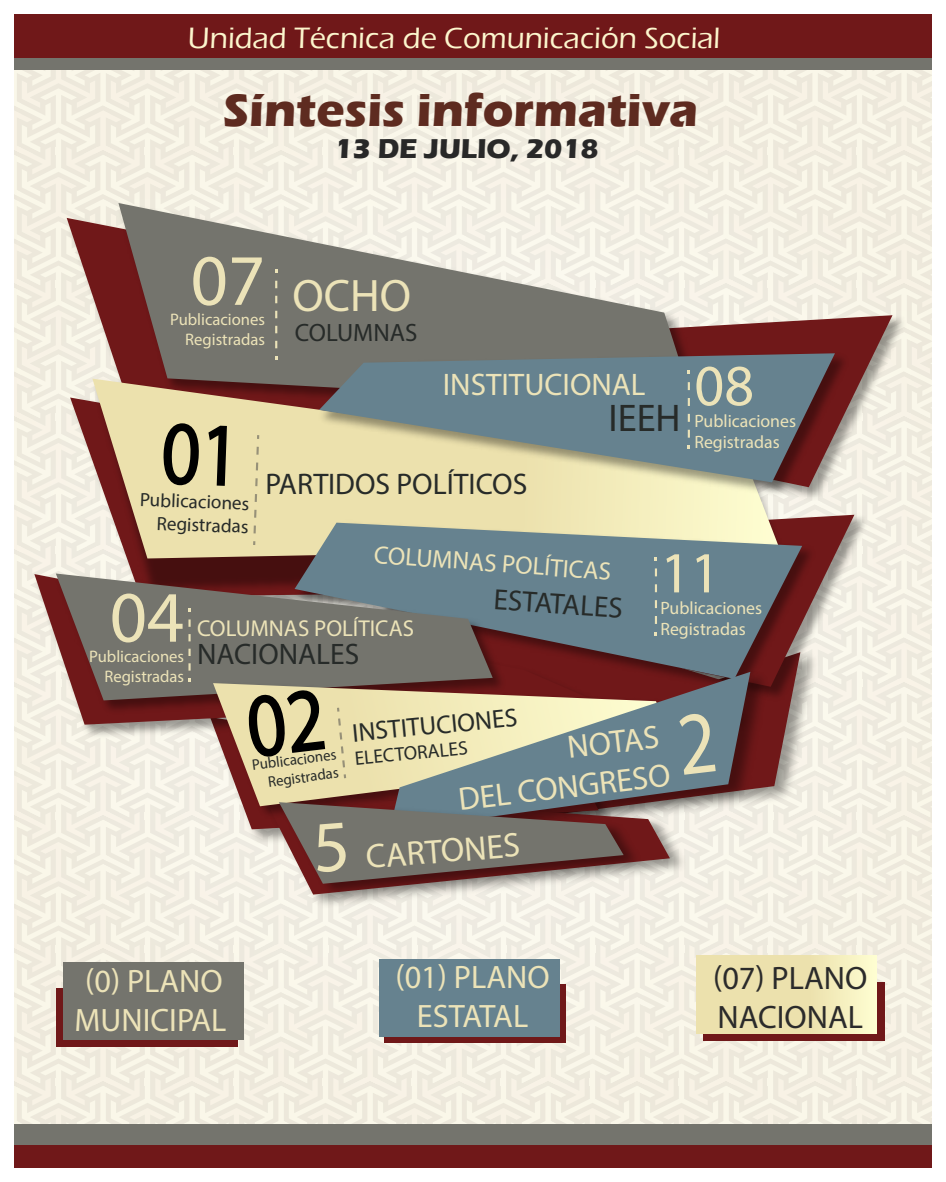
<style>
.page{position:relative;width:946px;height:1182px;background:#fff}
.page>*{position:absolute;margin:0;border:0;box-sizing:border-box;transform-origin:0 0}
.t1{font:72.88px "Chunk Five";color:#ece3b8}
.t2{font:58.6px "Chunk Five";color:#ece3b8}
.t3{font:700 47.68px "Eras ITC";color:#5e2b20}
.t4{font:700 45.72px "Titillium";color:#ece3b8}
.t5{font:700 38.68px "Titillium";color:#272b29}
.t6{font:34.16px "Chunk Five";color:#ece3b8}
.t7{font:700 32.52px/39px "Titillium";color:#ece3b8;text-align:center}
.t8{font:700 32.52px/39px "Titillium";color:#2b2b2b}
.t9{font:32.44px/38.6px "Chunk Five";color:#ece3b8;text-align:right}
.t10{font:900 31.28px "Lato";color:#ece3b8}
.t11{font:500 30.32px "Eras ITC";color:#fcf6cd}
.t12{font:29.88px "Chunk Five";color:#272b29}
.t13{font:700 29.72px "Lato";color:#272b29}
.t14{font:700 29.32px "Lato";color:#272b29}
.t15{font:700 28.08px "Eras ITC";color:#282828}
.t16{font:700 25.92px "Lato";color:#272b29}
.t17{font:900 25.28px "Lato";color:#ece3b8}
.t18{font:900 23.04px "Lato";color:#ece3b8}
.t19{font:900 19.52px "Lato";color:#272b29}
.t20{font:19.24px/23.1px "Chunk Five";color:#272b29;text-align:right}
.t21{font:17.92px/21.5px "Chunk Five";color:#ece3b8}
.t22{font:16.72px/20px "Chunk Five";color:#ece3b8}
.t23{font:15.24px/18.2px "Chunk Five";color:#272b29;text-align:right}
.s1{font-size:72.88px}
</style>
<div class="page">
<div style="left:14px;top:14px;width:917px;height:1154px;background:#f2eee2"></div>
<img style="left:697px;top:704px;width:157px;height:201px">
<svg style="left:67px;top:218px;width:675px;height:204px"></svg>
<img style="left:712px;top:311px;width:191px;height:194px">
<svg style="left:712px;top:315px;width:180px;height:172px"></svg>
<img style="left:802px;top:511px;width:69px;height:193px">
<svg style="left:801px;top:515px;width:53px;height:172px"></svg>
<img style="left:115px;top:199px;width:597px;height:175px">
<svg style="left:118px;top:203px;width:576px;height:171px;fill:#74746d"></svg>
<svg style="left:275px;top:281px;width:2px;height:67px"></svg>
<img style="left:80px;top:374px;width:721px;height:195px">
<svg style="left:92px;top:379px;width:686px;height:179px;background:#d8c59b"></svg>
<svg style="left:253px;top:447px;width:6px;height:86px"></svg>
<img style="left:83px;top:725px;width:125px;height:17px">
<svg style="left:34px;top:574px;width:174px;height:151px"></svg>
<img style="left:290px;top:519px;width:529px;height:177px">
<svg style="left:294px;top:523px;width:508px;height:139px;background:#808787"></svg>
<img style="left:52px;top:569px;width:158px;height:149px">
<svg style="left:56px;top:574px;width:154px;height:126px;background:#776862"></svg>
<svg style="left:188px;top:619px;width:2px;height:52px"></svg>
<img style="left:255px;top:895px;width:442px;height:62px">
<img style="left:733px;top:662px;width:69px;height:219px">
<svg style="left:733px;top:672px;width:17px;height:159px"></svg>
<img style="left:273px;top:895px;width:377px;height:40px">
<img style="left:315px;top:349px;width:537px;height:151px">
<svg style="left:319px;top:353px;width:515px;height:129px;background:#848f8b"></svg>
<svg style="left:687px;top:382px;width:2px;height:56px"></svg>
<div style="left:14px;top:49px;width:917px;height:21px;background:#74746d"></div>
<div style="left:14px;top:14px;width:917px;height:44px;background:#701819"></div>
<div style="left:56px;top:988px;width:182px;height:59px;background:#701819"></div>
<div style="left:384px;top:984px;width:181px;height:59px;background:#701819"></div>
<div style="left:63px;top:962px;width:181px;height:78px;background:#74746d"></div>
<div style="left:703px;top:982px;width:181px;height:59px;background:#701819"></div>
<div style="left:379px;top:959px;width:181px;height:77px;background:#66828f"></div>
<div style="left:696px;top:956px;width:180px;height:77px;background:linear-gradient(to right,#e8daa4,#f7f2c3)"></div>
<div style="left:14px;top:1124px;width:917px;height:21px;background:#74746d"></div>
<div style="left:14px;top:1145px;width:917px;height:23px;background:#701819"></div>
<svg style="left:163px;top:422px;width:65px;height:65px;background:#c5bc91"></svg>
<svg style="left:210px;top:568px;width:523px;height:327px;background:#908b83"></svg>
<h3 class="t11" style="left:188px;top:21px;width:533px">Unidad Técnica de Comunicación Social</h3>
<h3 class="t3" style="left:223px;top:83px;width:476px">Síntesis informativa</h3>
<h3 class="t15" style="left:334px;top:132px;width:266px">13 DE JULIO, 2018</h3>
<h1 class="t1" style="left:191px;top:235px;width:76px">07</h1>
<p class="t22" style="left:185px;top:309px;width:233px;text-indent:-15px">Publicaciones<br>Registradas <sup>COLUMNAS</sup></p>
<h3 class="t4" style="left:292px;top:268px;width:120px">OCHO</h3>
<h3 class="t10" style="left:443px;top:366px;width:204px">INSTITUCIONAL</h3>
<h3 class="t5" style="left:608px;top:394px;width:74px">IEEH</h3>
<p class="t20" style="left:140px;top:488px;width:111px;rotate:2deg">Publicaciones<br>Registradas</p>
<h3 class="t12" style="left:265px;top:466px;width:263px">PARTIDOS POLÍTICOS</h3>
<h2 class="t2" style="left:694px;top:349px;width:61px">08</h2>
<p class="t21" style="left:694px;top:410px;width:103px">Publicaciones<br>Registradas</p>
<h1 class="t1" style="left:110px;top:572px;width:76px">04</h1>
<p class="t22" style="left:89px;top:646px;width:96px;text-align:right">Publicaciones<br>Registradas</p>
<h3 class="t17" style="left:375px;top:539px;width:239px;rotate:4deg">COLUMNAS POLÍTICAS</h3>
<h3 class="t14" style="left:495px;top:581px;width:131px;rotate:4deg">ESTATALES</h3>
<h3 class="t18" style="left:197px;top:614px;width:218px">COLUMNAS POLÍTICAS</h3>
<h3 class="t13" style="left:197px;top:636px;width:164px">NACIONALES</h3>
<h2 class="t2" style="left:660px;top:537px;width:61px">11</h2>
<p class="t21" style="left:660px;top:597px;width:103px">Publicaciones</p>
<p class="t21" style="left:660px;top:618px;width:87px">Registradas</p>
<p class="t23" style="left:251px;top:756px;width:86px;rotate:-7deg">Publicaciones<br>Registradas</p>
<h3 class="t16" style="left:351px;top:717px;width:167px;rotate:-5deg">INSTITUCIONES</h3>
<p class="t19" style="left:354px;top:746px;width:115px;rotate:-5deg">ELECTORALES</p>
<h3 class="t9" style="left:451px;top:742px;width:215px;rotate:-7deg">NOTAS<br>DEL CONGRESO</h3>
<h3 class="t6" style="left:312px;top:839px;width:208px;rotate:-4deg"><span class="s1">5</span> CARTONES</h3>
<h3 class="t7" style="left:75px;top:961px;width:153px">(0) PLANO<br>MUNICIPAL</h3>
<h3 class="t7" style="left:395px;top:957px;width:156px">(01) PLANO<br>ESTATAL</h3>
<h3 class="t8" style="left:713px;top:958px;width:156px">(07) PLANO<br>NACIONAL</h3>
</div>
